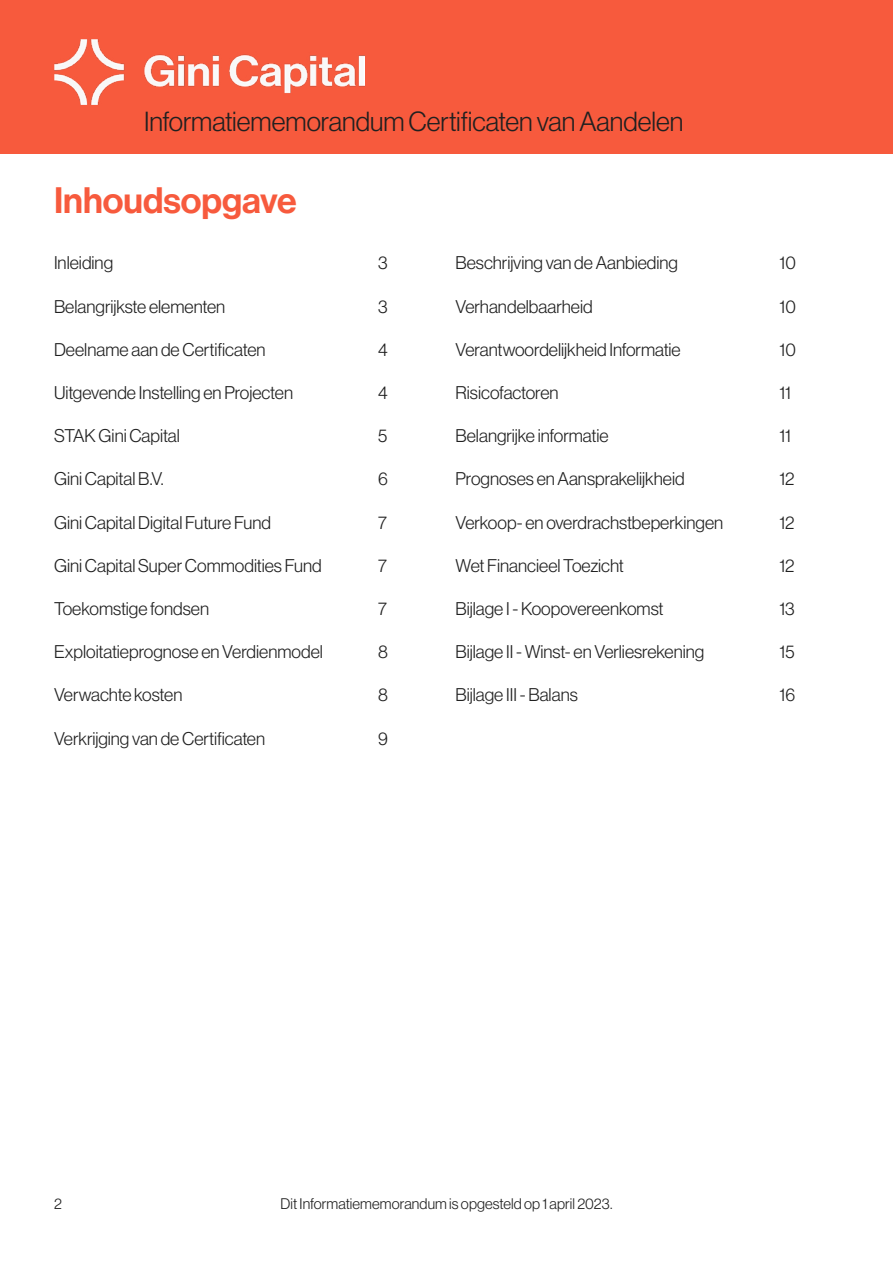
<style>
.page{position:relative;width:893px;height:1263px;background:#fff}
.page>*{position:absolute;margin:0;border:0;box-sizing:border-box;transform-origin:0 0}
.t1{font:36px "Neue Haas Display Mediu";color:#f75a3d}
.t2{font:300 27px "Neue Haas Display";color:#202020}
.t3{font:300 18px "Neue Haas Display";color:#202020}
.t4{font:300 15px "Neue Haas Display";letter-spacing:.01em;color:#202020}
</style>
<div class="page">
<div style="left:0;top:0;width:893px;height:153px;background:#f75a3d"></div>
<img style="left:54px;top:39px;width:311px;height:65px">
<h2 class="t2" style="left:144px;top:106px;width:541px">Informatiememorandum Certificaten van Aandelen</h2>
<h1 class="t1" style="left:54px;top:179px;width:244px">Inhoudsopgave</h1>
<p class="t3" style="left:54px;top:253px;width:61px">Inleiding</p>
<p class="t3" style="left:378px;top:253px;width:11px">3</p>
<p class="t3" style="left:54px;top:296px;width:173px">Belangrijkste elementen</p>
<p class="t3" style="left:378px;top:296px;width:11px">3</p>
<p class="t3" style="left:54px;top:339px;width:213px">Deelname aan de Certificaten</p>
<p class="t3" style="left:378px;top:339px;width:11px">4</p>
<p class="t3" style="left:54px;top:383px;width:241px">Uitgevende Instelling en Projecten</p>
<p class="t3" style="left:378px;top:383px;width:11px">4</p>
<p class="t3" style="left:54px;top:426px;width:128px">STAK Gini Capital</p>
<p class="t3" style="left:378px;top:426px;width:11px">5</p>
<p class="t3" style="left:54px;top:469px;width:111px">Gini Capital B.V.</p>
<p class="t3" style="left:378px;top:469px;width:11px">6</p>
<p class="t3" style="left:54px;top:512px;width:219px">Gini Capital Digital Future Fund</p>
<p class="t3" style="left:378px;top:512px;width:10px">7</p>
<p class="t3" style="left:54px;top:555px;width:269px">Gini Capital Super Commodities Fund</p>
<p class="t3" style="left:378px;top:555px;width:10px">7</p>
<p class="t3" style="left:54px;top:599px;width:157px">Toekomstige fondsen</p>
<p class="t3" style="left:378px;top:599px;width:10px">7</p>
<p class="t3" style="left:54px;top:642px;width:270px">Exploitatieprognose en Verdienmodel</p>
<p class="t3" style="left:378px;top:642px;width:11px">8</p>
<p class="t3" style="left:54px;top:685px;width:130px">Verwachte kosten</p>
<p class="t3" style="left:378px;top:685px;width:11px">8</p>
<p class="t3" style="left:54px;top:728px;width:213px">Verkrijging van de Certificaten</p>
<p class="t3" style="left:378px;top:728px;width:11px">9</p>
<p class="t3" style="left:455px;top:253px;width:224px">Beschrijving van de Aanbieding</p>
<p class="t3" style="left:779px;top:253px;width:18px">10</p>
<p class="t3" style="left:455px;top:296px;width:139px">Verhandelbaarheid</p>
<p class="t3" style="left:779px;top:296px;width:18px">10</p>
<p class="t3" style="left:455px;top:339px;width:227px">Verantwoordelijkheid Informatie</p>
<p class="t3" style="left:779px;top:339px;width:18px">10</p>
<p class="t3" style="left:455px;top:383px;width:105px">Risicofactoren</p>
<p class="t3" style="left:779px;top:383px;width:13px">11</p>
<p class="t3" style="left:455px;top:426px;width:155px">Belangrijke informatie</p>
<p class="t3" style="left:779px;top:426px;width:13px">11</p>
<p class="t3" style="left:455px;top:469px;width:231px">Prognoses en Aansprakelijkheid</p>
<p class="t3" style="left:779px;top:469px;width:17px">12</p>
<p class="t3" style="left:455px;top:512px;width:269px">Verkoop- en overdrachstbeperkingen</p>
<p class="t3" style="left:779px;top:512px;width:17px">12</p>
<p class="t3" style="left:455px;top:555px;width:170px">Wet Financieel Toezicht</p>
<p class="t3" style="left:779px;top:555px;width:17px">12</p>
<p class="t3" style="left:455px;top:599px;width:210px">Bijlage I - Koopovereenkomst</p>
<p class="t3" style="left:779px;top:599px;width:17px">13</p>
<p class="t3" style="left:455px;top:642px;width:250px">Bijlage II - Winst- en Verliesrekening</p>
<p class="t3" style="left:779px;top:642px;width:17px">15</p>
<p class="t3" style="left:455px;top:685px;width:124px">Bijlage III - Balans</p>
<p class="t3" style="left:779px;top:685px;width:17px">16</p>
<p class="t4" style="left:54px;top:1195px;width:9px">2</p>
<p class="t4" style="left:280px;top:1195px;width:333px">Dit Informatiememorandum is opgesteld op 1 april 2023.</p>
</div>
